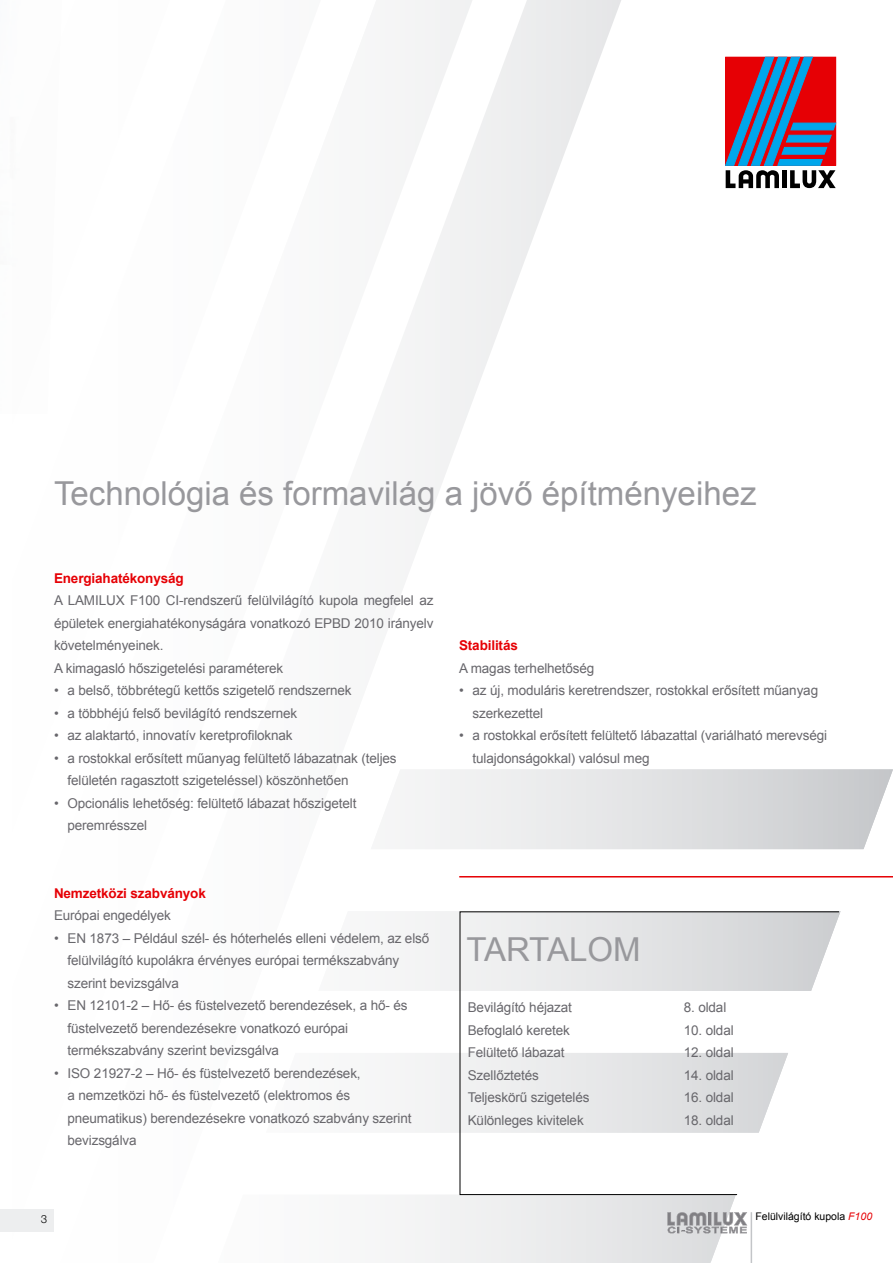
<style>
.page{position:relative;width:893px;height:1263px;background:#fff}
.page>*{position:absolute;margin:0;border:0;box-sizing:border-box;transform-origin:0 0}
.t1{font:33px "Arial";color:#98989c}
.t2{font:13.5px/22.5px "Arial";letter-spacing:-.01em;color:#68676c}
.t3{font:700 13.5px "Arial";letter-spacing:-.01em;color:#e60005}
.t4{font:12px "Nimbus Sans Novus T";color:#000}
.t5{font:10.5px "Arial";color:#000}
.s1{font-style:italic;color:#e60005}
</style>
<div class="page">
<svg style="left:400px;top:0;width:226px;height:878px"></svg>
<div style="left:400px;top:1053px;width:59px;height:80px;background:#f3f3f4"></div>
<div style="left:400px;top:911px;width:59px;height:80px;background:#f3f3f4"></div>
<svg style="left:400px;top:769px;width:493px;height:80px"></svg>
<svg style="left:725px;top:56px;width:112px;height:133px"></svg>
<svg style="left:726px;top:57px;width:110px;height:131px;background:#825470"></svg>
<div style="left:0;top:1209px;width:54px;height:22px;background:#edeeef"></div>
<hr style="left:459px;top:876px;width:434px;height:1px;background:#e60005">
<svg style="left:400px;top:1195px;width:347px;height:68px"></svg>
<hr style="left:751px;top:1212px;width:1px;height:51px;background:#c3c5c8">
<svg style="left:459px;top:911px;width:381px;height:284px"></svg>
<h1 class="t1" style="left:54px;top:472px;width:704px">Technológia és formavilág a jövő építményeihez</h1>
<p class="t3" style="left:54px;top:569px;width:131px">Energiahatékonyság</p>
<p class="t2" style="left:54px;top:589px;width:381px">A LAMILUX F100 CI-rendszerű felülvilágító kupola megfelel az épületek energiahatékonyságára vonatkozó EPBD 2010 irányelv követelményeinek.<br>A kimagasló hőszigetelési paraméterek</p>
<p class="t2" style="left:54px;top:679px;width:299px">• a belső, többrétegű kettős szigetelő rendszernek</p>
<p class="t2" style="left:54px;top:702px;width:245px">• a többhéjú felső bevilágító rendszernek</p>
<p class="t2" style="left:54px;top:724px;width:240px">• az alaktartó, innovatív keretprofiloknak</p>
<p class="t2" style="left:68px;top:747px;width:331px;text-indent:-14px">• a rostokkal erősített műanyag felültető lábazatnak (teljes felületén ragasztott szigeteléssel) köszönhetően</p>
<p class="t2" style="left:68px;top:792px;width:290px;text-indent:-14px">• Opcionális lehetőség: felültető lábazat hőszigetelt peremrésszel</p>
<p class="t3" style="left:54px;top:884px;width:153px">Nemzetközi szabványok</p>
<p class="t2" style="left:54px;top:904px;width:119px">Európai engedélyek</p>
<p class="t2" style="left:68px;top:927px;width:363px;text-indent:-14px">• EN 1873 – Például szél- és hóterhelés elleni védelem, az első felülvilágító kupolákra érvényes európai termékszabvány szerint bevizsgálva</p>
<p class="t2" style="left:68px;top:994px;width:342px;text-indent:-14px">• EN 12101-2 – Hő- és füstelvezető berendezések, a hő- és füstelvezető berendezésekre vonatkozó európai termékszabvány szerint bevizsgálva</p>
<p class="t2" style="left:68px;top:1062px;width:345px;text-indent:-14px">• ISO 21927-2 – Hő- és füstelvezető berendezések,<br>a nemzetközi hő- és füstelvezető (elektromos és pneumatikus) berendezésekre vonatkozó szabvány szerint bevizsgálva</p>
<p class="t3" style="left:459px;top:636px;width:60px">Stabilitás</p>
<p class="t2" style="left:459px;top:657px;width:137px">A magas terhelhetőség</p>
<p class="t2" style="left:473px;top:679px;width:347px;text-indent:-14px">• az új, moduláris keretrendszer, rostokkal erősített műanyag szerkezettel</p>
<p class="t2" style="left:473px;top:724px;width:356px;text-indent:-14px">• a rostokkal erősített felültető lábazattal (variálható merevségi tulajdonságokkal) valósul meg</p>
<h1 class="t1" style="left:466px;top:928px;width:176px">TARTALOM</h1>
<p class="t2" style="left:468px;top:996px;width:106px">Bevilágító héjazat</p>
<p class="t2" style="left:684px;top:996px;width:44px">8. oldal</p>
<p class="t2" style="left:468px;top:1019px;width:104px">Befoglaló keretek</p>
<p class="t2" style="left:684px;top:1019px;width:51px">10. oldal</p>
<p class="t2" style="left:468px;top:1041px;width:98px">Felültető lábazat</p>
<p class="t2" style="left:684px;top:1041px;width:51px">12. oldal</p>
<p class="t2" style="left:468px;top:1064px;width:73px">Szellőztetés</p>
<p class="t2" style="left:684px;top:1064px;width:51px">14. oldal</p>
<p class="t2" style="left:468px;top:1086px;width:123px">Teljeskörű szigetelés</p>
<p class="t2" style="left:684px;top:1086px;width:51px">16. oldal</p>
<p class="t2" style="left:468px;top:1109px;width:117px">Különleges kivitelek</p>
<p class="t2" style="left:684px;top:1109px;width:51px">18. oldal</p>
<p class="t4" style="left:41px;top:1212px;width:8px">3</p>
<p class="t5" style="left:755px;top:1209px;width:118px">Felülvilágító kupola <span class="s1">F100</span></p>
</div>
